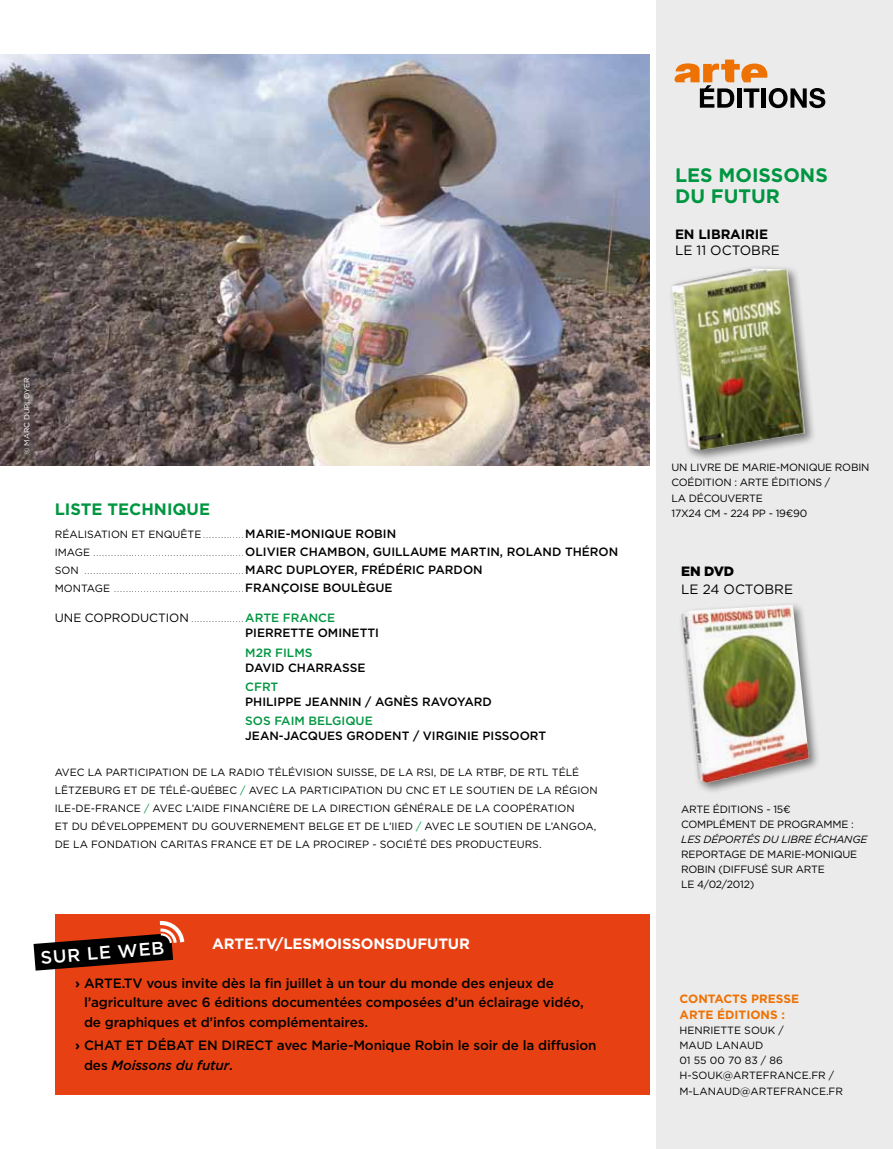
<style>
.page{position:relative;width:893px;height:1149px;background:#fff}
.page>*{position:absolute;margin:0;border:0;box-sizing:border-box;transform-origin:0 0}
.t1{font:700 19.5px/21px "Gotham";color:#009641}
.t2{font:500 18px "Gotham";color:#fff}
.t3{font:700 16.5px "Gotham";color:#009641}
.t4{font:700 15px "Gotham";color:#fff}
.t5{font:500 13.5px/19.5px "Gotham";letter-spacing:-.01em;color:#000}
.t6{font:13.5px "Gotham";color:#000}
.t7{font:700 13.5px "Gotham";color:#000}
.t8{font:900 13.5px "Gotham";color:#000}
.t9{font:500 12px "Gotham";color:#000}
.t10{font:500 12px "Gotham";color:#009641}
.t11{font:700 12px/16.5px "Gotham";color:#ee7203}
.t12{font:12px "Gotham";color:#000}
.t13{font:10.5px/15px "Gotham";color:#000}
.t14{font:10.5px/15px "Gotham";letter-spacing:-.02em;color:#000}
.t15{font:italic 10.5px "Gotham";letter-spacing:-.02em;color:#000}
.t16{font:300 9px/18px "Gotham";color:#000}
.t17{font:7.5px "Gotham";color:#fff}
.s1{font-weight:400;font-size:10.5px}
.s2{font-weight:300;font-size:9px}
.s3{font-weight:500;font-size:12px}
.s4{font-weight:400;font-size:12px}
.s5{font-weight:500;font-size:12px;color:#009641}
.s6{color:#009641}
.s7{font-weight:700}
.s8{font-style:italic}
</style>
<div class="page">
<div style="left:657px;top:0;width:236px;height:1148px;background:#ecebeb"></div>
<div style="left:678px;top:600px;width:143px;height:194px;background:#000;opacity:.5"></div>
<img style="left:681px;top:604px;width:128px;height:178px">
<div style="left:668px;top:265px;width:149px;height:197px;background:#000;opacity:.5"></div>
<img style="left:671px;top:268px;width:134px;height:182px">
<svg style="left:674px;top:60px;width:151px;height:48px"></svg>
<div style="left:55px;top:914px;width:594px;height:180px;background:#e74113"></div>
<svg style="left:34px;top:920px;width:151px;height:50px"></svg>
<img style="left:0;top:54px;width:649px;height:412px">
<p class="t17" style="left:22px;top:454px;width:76px;rotate:-90deg">© MARC DU PLOYER</p>
<h3 class="t3" style="left:55px;top:497px;width:157px">LISTE TECHNIQUE</h3>
<p class="t13" style="left:55px;top:526px;width:16px">RÉAL</p>
<p class="t9" style="left:84px;top:526px;width:314px"><span class="s1">ISATION ET ENQUÊTE</span> <span class="s2">..............</span>MARIE-MONIQUE ROBIN</p>
<p class="t13" style="left:55px;top:544px;width:8px">IMA</p>
<p class="t16" style="left:55px;top:543px;width:565px;text-indent:20px"><span class="s1">GE</span> ...................................................<span class="s3">OLIVIER CHAMBON, GUILLAUME MARTIN, ROLAND THÉRON<br></span><span class="s1">SON</span> ......................................................<span class="s3">MARC DUPLOYER, FRÉDÉRIC PARDON<br></span><span class="s1">MONTAGE</span> ............................................<span class="s3">FRANÇOISE BOULÈGUE</span></p>
<p class="t12" style="left:55px;top:610px;width:86px">UNE COPRODUC</p>
<p class="t16" style="left:158px;top:609px;width:97px"><span class="s4">TION</span> ..................<span class="s5">ARTE</span></p>
<p class="t10" style="left:283px;top:610px;width:54px">FRANCE</p>
<p class="t9" style="left:245px;top:625px;width:135px">PIERRETTE OMINETTI</p>
<p class="t10" style="left:245px;top:644px;width:46px">M2R FILMS</p>
<p class="t9" style="left:245px;top:659px;width:122px">DAVID CHARRASSE</p>
<p class="t10" style="left:245px;top:678px;width:26px">CFRT</p>
<p class="t9" style="left:245px;top:693px;width:248px">PHILIPPE JEANNIN / AG NÈS RAVOYARD</p>
<p class="t10" style="left:245px;top:712px;width:10px">SOS</p>
<p class="t10" style="left:274px;top:712px;width:16px">FAIM</p>
<p class="t10" style="left:309px;top:712px;width:9px">BEL</p>
<p class="t10" style="left:332px;top:712px;width:18px">GIQUE</p>
<p class="t9" style="left:245px;top:727px;width:303px">JEAN-JACQUES GRODENT / VIRGINIE PISSOORT</p>
<p class="t13" style="left:55px;top:764px;width:221px">AVEC LA PARTICIPATION DE LA RADIO TÉLÉ</p>
<p class="t13" style="left:295px;top:764px;width:265px">VISION SU ISSE, DE LA RSI, DE LA RTBF, DE RTL TÉLÉ</p>
<p class="t13" style="left:55px;top:782px;width:43px">LËTZEBUR</p>
<p class="t13" style="left:112px;top:782px;width:55px">G ET DE TÉLÉ</p>
<p class="t13" style="left:187px;top:782px;width:13px">-QUÉB</p>
<p class="t13" style="left:55px;top:781px;width:544px;line-height:18px;text-indent:168px">EC <span class="s6">/</span> AVEC LA PARTICIPATION DU CNC ET LE SOUTIEN DE LA RÉGION<br>ILE-DE-FRANCE <span class="s6">/</span> AVEC L’AIDE FINANCIÈRE DE LA DIRECTION GÉNÉRAL</p>
<p class="t13" style="left:447px;top:800px;width:88px">E DE LA COOPÉRA</p>
<p class="t13" style="left:55px;top:799px;width:521px;line-height:18px;text-indent:493px">TION<br>ET DU DÉVELOPPEM ENT DU GOUVERNEM ENT BELGE ET DE L’I IED <span class="s6">/</span> AVEC LE SOUTIEN DE L’ANGO</p>
<p class="t13" style="left:586px;top:818px;width:12px">A,</p>
<p class="t13" style="left:55px;top:836px;width:433px">DE LA FONDATION CARITAS FRANCE ET DE LA PROCI REP - SOCIÉTÉ DES PRODUC</p>
<p class="t13" style="left:503px;top:836px;width:22px">TEURS</p>
<p class="t13" style="left:539px;top:836px;width:4px">.</p>
<h2 class="t2" style="left:40px;top:944px;width:125px;rotate:-4deg">SUR LE WEB</h2>
<h3 class="t4" style="left:212px;top:933px;width:23px">ARTE</h3>
<h3 class="t4" style="left:254px;top:933px;width:41px">.T V/LESMOISSONSDUFUTUR</h3>
<p class="t5" style="left:84px;top:972px;width:501px;text-indent:38px">.TV VOUS INVITE DÈS LA FIN JUILLET À UN TOUR DU MONDE DES ENJEUX DE<br>L’AGRICULTURE AVEC 6 ÉDITIONS DOCUMENTÉES COMPOSÉES D’UN ÉCLAIRAGE VIDÉO,<br>DE GRAPHIQUES ET D’INFOS COMPLÉMENTAIRES.</p>
<p class="t5" style="left:84px;top:1035px;width:514px;text-indent:-9px"><span class="s7">›</span> CHAT ET DÉBAT EN DIRECT AVEC MARIE-MONIQUE ROBIN LE SOIR DE LA DIFFUSION<br>DES <span class="s8">Moissons du futur</span>.</p>
<p class="t5" style="left:75px;top:972px;width:18px"><span class="s7">›</span> ARTE</p>
<h1 class="t1" style="left:675px;top:164px;width:154px">LES MOISSONS<br>DU FUTUR</h1>
<p class="t7" style="left:675px;top:225px;width:74px">EN LI BRAIRIE</p>
<p class="t6" style="left:675px;top:241px;width:106px">LE 11 OCTOBRE</p>
<p class="t14" style="left:671px;top:460px;width:200px">UN LIVRE DE MARIE-MONIQUE ROBIN<br>COÉDITION : ARTE ÉDITIONS /<br>LA DÉCOUVERTE<br>17X24 CM - 224 PP - 19€90</p>
<p class="t8" style="left:681px;top:562px;width:34px">En DVD</p>
<p class="t6" style="left:681px;top:581px;width:113px">LE 24 OCTOBRE</p>
<p class="t14" style="left:681px;top:801px;width:111px">ARTE ÉDITIONS - 15€<br>COM PLÉM</p>
<p class="t14" style="left:735px;top:816px;width:82px">ENT DE PROGRAMM</p>
<p class="t13" style="left:841px;top:816px;width:14px">E :</p>
<p class="t15" style="left:681px;top:832px;width:187px">LES DÉPORTÉS DU LIBRE ÉCHANGE</p>
<p class="t14" style="left:681px;top:846px;width:178px">REPORTAGE DE MARIE-MONIQUE<br>ROBIN (DIFFUSÉ</p>
<p class="t13" style="left:771px;top:861px;width:8px">SUR</p>
<p class="t13" style="left:796px;top:861px;width:31px">ARTE</p>
<p class="t13" style="left:681px;top:876px;width:75px">L E 4/02/2012)</p>
<p class="t11" style="left:679px;top:989px;width:81px;text-indent:35px">ACTS PRESSE<br>ARTE ÉDITIONS</p>
<p class="t11" style="left:679px;top:989px;width:10px">CONT</p>
<p class="t11" style="left:781px;top:1006px;width:5px">:</p>
<p class="t13" style="left:679px;top:1022px;width:106px">H ENRIETTE SOUK /<br>MAUD</p>
<p class="t13" style="left:679px;top:1037px;width:105px;text-indent:36px">LANAUD<br>01 55 00 70 83 / 86<br>H-SOUK@ARTEFRA</p>
<p class="t13" style="left:786px;top:1067px;width:50px">NCE.FR /</p>
<p class="t13" style="left:679px;top:1082px;width:46px">M-LANAUD</p>
<p class="t13" style="left:740px;top:1082px;width:49px">@ARTEFRA</p>
<p class="t13" style="left:803px;top:1082px;width:34px">NCE.FR</p>
</div>
